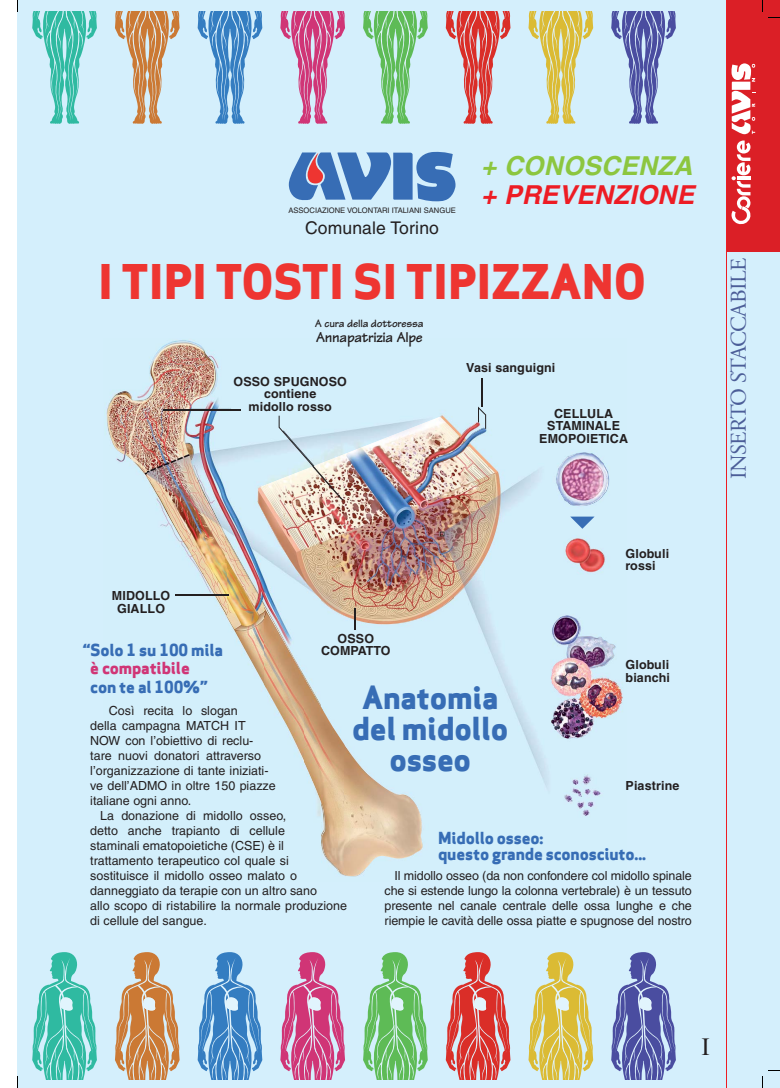
<style>
.page{position:relative;width:780px;height:1088px;background:#fff}
.page>*{position:absolute;margin:0;border:0;box-sizing:border-box;transform-origin:0 0}
.t1{font:800 46.62px "Apex Sans";color:#ee3531}
.t2{font:800 31px/31px "Apex Sans";letter-spacing:-.01em;color:#376db5;text-align:center}
.t3{font:italic 700 26.12px "Helvetica";letter-spacing:.01em;color:#ed1c24}
.t4{font:italic 700 26.12px "Helvetica";letter-spacing:.01em;color:#8cc63f}
.t5{font:25px "Times New Roman";color:#231f20}
.t6{font:22.5px "Adobe Garamond";letter-spacing:-.025em;color:#4c5e98}
.t7{font:17.5px "Helvetica";letter-spacing:.01em;color:#231f20}
.t8{font:800 16.25px/16.2px "Apex Sans";letter-spacing:-.01em;color:#376db5}
.t9{font:800 16.25px "Apex Sans";letter-spacing:-.01em;color:#d03576}
.t10{font:700 15px "Tekton";letter-spacing:-.02em;color:#231f20}
.t11{font:12.5px/15px "Helvetica";color:#231f20}
.t12{font:700 12.5px/12.5px "Helvetica";letter-spacing:.01em;color:#231f20;text-align:center}
.t13{font:700 11.25px "Tekton";letter-spacing:-.015em;color:#231f20}
.t14{font:7.62px "Helvetica";color:#231f20}
</style>
<div class="page">
<div style="left:18px;top:0;width:762px;height:1088px;background:#d4effc"></div>
<div style="left:726px;top:0;width:54px;height:251px;background:#db1f26"></div>
<hr style="left:726px;top:0;width:1px;height:1088px;background:#ed1c24">
<svg style="left:768px;top:17px;width:12px;height:1px"></svg>
<svg style="left:768px;top:1070px;width:12px;height:1px"></svg>
<svg style="left:32px;top:12px;width:65px;height:112px"></svg>
<svg style="left:115px;top:12px;width:65px;height:112px"></svg>
<svg style="left:198px;top:12px;width:64px;height:112px"></svg>
<svg style="left:280px;top:12px;width:65px;height:112px"></svg>
<svg style="left:363px;top:12px;width:65px;height:112px"></svg>
<svg style="left:446px;top:12px;width:64px;height:112px"></svg>
<svg style="left:528px;top:12px;width:65px;height:112px"></svg>
<svg style="left:611px;top:12px;width:64px;height:112px"></svg>
<svg style="left:32px;top:952px;width:65px;height:127px"></svg>
<svg style="left:115px;top:952px;width:65px;height:127px"></svg>
<svg style="left:198px;top:952px;width:64px;height:127px"></svg>
<svg style="left:280px;top:952px;width:65px;height:127px"></svg>
<svg style="left:363px;top:952px;width:65px;height:127px"></svg>
<svg style="left:446px;top:952px;width:64px;height:127px"></svg>
<svg style="left:528px;top:952px;width:65px;height:127px"></svg>
<svg style="left:611px;top:952px;width:64px;height:127px"></svg>
<img style="left:106px;top:340px;width:174px;height:256px">
<img style="left:479px;top:470px;width:144px;height:346px">
<img style="left:146px;top:341px;width:80px;height:224px">
<img style="left:107px;top:385px;width:40px;height:135px">
<img style="left:225px;top:535px;width:40px;height:152px">
<img style="left:195px;top:564px;width:31px;height:53px">
<img style="left:265px;top:624px;width:40px;height:137px">
<img style="left:304px;top:676px;width:40px;height:200px">
<img style="left:344px;top:744px;width:79px;height:132px">
<img style="left:258px;top:416px;width:243px;height:208px">
<img style="left:556px;top:453px;width:53px;height:53px">
<img style="left:565px;top:539px;width:40px;height:33px">
<img style="left:550px;top:616px;width:72px;height:122px">
<svg style="left:289px;top:151px;width:166px;height:50px"></svg>
<svg style="left:731px;top:140px;width:19px;height:84px"></svg>
<svg style="left:731px;top:63px;width:24px;height:71px"></svg>
<svg style="left:570px;top:517px;width:24px;height:12px"></svg>
<svg style="left:478px;top:378px;width:8px;height:51px"></svg>
<hr style="left:163px;top:409px;width:78px;height:1px;background:#231f20">
<svg style="left:278px;top:416px;width:65px;height:85px"></svg>
<hr style="left:176px;top:594px;width:53px;height:1px;background:#231f20">
<svg style="left:355px;top:609px;width:1px;height:21px"></svg>
<p class="t14" style="left:288px;top:208px;width:169px">ASSOCIAZIONE VOLONTARI ITALIANI SANGUE</p>
<h3 class="t7" style="left:305px;top:222px;width:135px">Comunale Torino</h3>
<h3 class="t4" style="left:481px;top:156px;width:213px">+ CONOSCENZA</h3>
<h3 class="t3" style="left:481px;top:185px;width:215px">+ PREVENZIONE</h3>
<h1 class="t1" style="left:98px;top:260px;width:549px">I TIPI TOSTI SI TIPIZZANO</h1>
<p class="t12" style="left:112px;top:591px;width:60px">MIDOLLO<br>GIALLO</p>
<p class="t13" style="left:315px;top:319px;width:110px">A cura della dottoressa</p>
<p class="t10" style="left:316px;top:332px;width:108px">Annapatrizia Alpe</p>
<p class="t12" style="left:233px;top:376px;width:115px">OSSO SPUGNOSO contiene<br>midollo rosso</p>
<p class="t12" style="left:466px;top:363px;width:91px">Vasi sanguigni</p>
<p class="t12" style="left:539px;top:408px;width:90px">CELLULA<br>STAMINALE<br>EMOPOIETICA</p>
<p class="t12" style="left:625px;top:548px;width:45px;text-align:left">Globuli rossi</p>
<p class="t12" style="left:321px;top:633px;width:71px">OSSO<br>COMPATTO</p>
<h3 class="t8" style="left:83px;top:643px;width:142px">“Solo 1 su 100 mila</h3>
<h3 class="t9" style="left:90px;top:660px;width:101px">è compatibile</h3>
<h3 class="t8" style="left:90px;top:680px;width:119px">con te al 100%”</h3>
<p class="t12" style="left:625px;top:659px;width:46px;text-align:left">Globuli bianchi</p>
<h2 class="t2" style="left:352px;top:684px;width:158px">Anatomia del midollo osseo</h2>
<p class="t11" style="left:90px;top:704px;width:187px;text-indent:19px">Così recita lo slogan<br>della campagna MATCH IT<br>NOW con l’obiettivo di reclu&shy;tare nuovi donatori attraverso l’organizzazione di tante iniziati&shy;ve dell’ADMO in oltre 150 piazze italiane ogni anno.</p>
<p class="t11" style="left:90px;top:809px;width:258px;text-indent:10px">La donazione di midollo osseo,<br>detto anche trapianto di cellule<br>staminali ematopoietiche (CSE) è il trattamento terapeutico col quale si sostituisce il midollo osseo malato o danneggiato da terapie con un altro sano<br>allo scopo di ristabilire la normale produzione di cellule del sangue.</p>
<p class="t12" style="left:625px;top:780px;width:55px">Piastrine</p>
<h3 class="t8" style="left:438px;top:831px;width:209px">Midollo osseo:<br>questo grande sconosciuto...</h3>
<p class="t11" style="left:384px;top:869px;width:309px;text-align:justify;text-indent:10px">Il midollo osseo (da non confondere col midollo spinale che si estende lungo la colonna vertebrale) è un tessuto presente nel canale centrale delle ossa lunghe e che riempie le cavità delle ossa piatte e spugnose del nostro</p>
<h3 class="t6" style="left:729px;top:479px;width:223px;rotate:-90deg">INSERTO STACCABILE</h3>
<h3 class="t5" style="left:701px;top:1037px;width:10px">I</h3>
</div>
